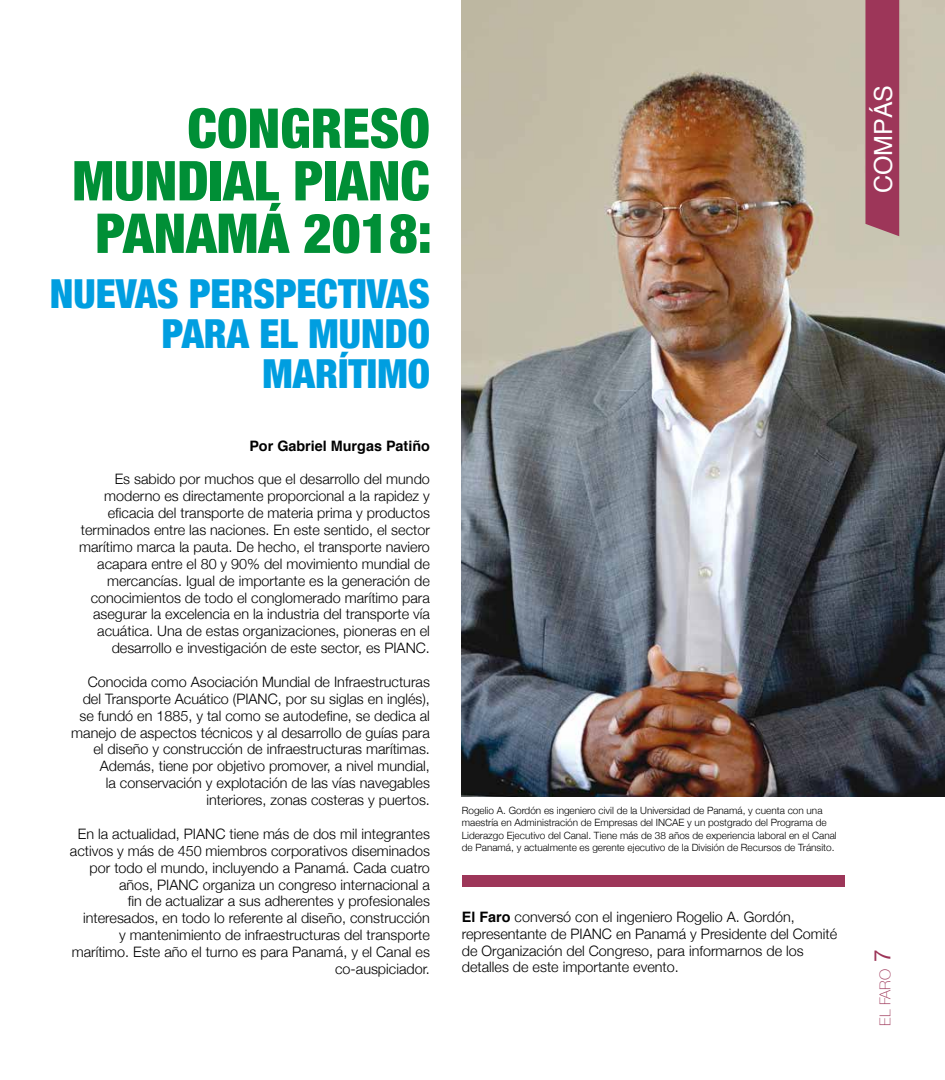
<style>
.page{position:relative;width:945px;height:1080px;background:#fff}
.page>*{position:absolute;margin:0;border:0;box-sizing:border-box;transform-origin:0 0}
.t1{font:900 condensed 55px/52.5px "Helvetica Neue";color:#008f36;text-align:right}
.t2{font:900 condensed 40px/40px "Helvetica Neue";color:#009ee0;text-align:right}
.t3{font:25px "Helvetica";color:#fff}
.t4{font:100 15px "Helvetica Neue";color:#9d3659}
.t5{font:300 14.38px/16.9px "Helvetica Neue";color:#000;text-align:right}
.t6{font:700 14.38px "Helvetica";color:#000}
.t7{font:300 10px/12.5px "Helvetica Neue";color:#000}
.s1{font-family:"Helvetica";font-weight:700}
.s2{font-weight:400;font-size:22.5px}
</style>
<div class="page">
<img style="left:462px;top:1px;width:483px;height:796px">
<div style="left:462px;top:876px;width:382px;height:11px;background:#9d3659"></div>
<svg style="left:865px;top:0;width:34px;height:236px;background:#9f3d5d"></svg>
<h1 class="t1" style="left:72px;top:99px;width:361px">CONGRESO<br>MUNDIAL PIANC<br>PANAMÁ 2018:</h1>
<h2 class="t2" style="left:50px;top:271px;width:382px">NUEVAS PERSPECTIVAS<br>PARA EL MUNDO<br>MARÍTIMO</h2>
<p class="t6" style="left:249px;top:434px;width:182px">Por Gabriel Murgas Patiño</p>
<p class="t5" style="left:79px;top:470px;width:352px">Es sabido por muchos que el desarrollo del mundo moderno es directamente proporcional a la rapidez y eficacia del transporte de materia prima y productos terminados entre las naciones. En este sentido, el sector marítimo marca la pauta. De hecho, el transporte naviero acapara entre el 80 y 90% del movimiento mundial de mercancías. Igual de importante es la generación de conocimientos de todo el conglomerado marítimo para asegurar la excelencia en la industria del transporte vía acuática. Una de estas organizaciones, pioneras en el desarrollo e investigación de este sector, es PIANC.</p>
<p class="t5" style="left:71px;top:672px;width:360px">Conocida como Asociación Mundial de Infraestructuras del Transporte Acuático (PIANC, por su siglas en inglés), se fundó en 1885, y tal como se autodefine, se dedica al manejo de aspectos técnicos y al desarrollo de guías para el diseño y construcción de infraestructuras marítimas.<br>Además, tiene por objetivo promover, a nivel mundial,<br>la conservación y explotación de las vías navegables interiores, zonas costeras y puertos.</p>
<p class="t5" style="left:70px;top:824px;width:362px">En la actualidad, PIANC tiene más de dos mil integrantes activos y más de 450 miembros corporativos diseminados por todo el mundo, incluyendo a Panamá. Cada cuatro años, PIANC organiza un congreso internacional a<br>fin de actualizar a sus adherentes y profesionales interesados, en todo lo referente al diseño, construcción<br>y mantenimiento de infraestructuras del transporte marítimo. Este año el turno es para Panamá, y el Canal es co-auspiciador.</p>
<h3 class="t3" style="left:864px;top:193px;width:110px;rotate:-90deg">COMPÁS</h3>
<p class="t7" style="left:462px;top:803px;width:377px">Rogelio A. Gordón es ingeniero civil de la Universidad de Panamá, y cuenta con una maestría en Administración de Empresas del INCAE y un postgrado del Programa de Liderazgo Ejecutivo del Canal. Tiene más de 38 años de experiencia laboral en el Canal de Panamá, y actualmente es gerente ejecutivo de la División de Recursos de Tránsito.</p>
<p class="t5" style="left:462px;top:907px;width:377px;text-align:left"><span class="s1">El Faro</span> conversó con el ingeniero Rogelio A. Gordón, representante de PIANC en Panamá y Presidente del Comité de Organización del Congreso, para informarnos de los detalles de este importante evento.</p>
<p class="t4" style="left:874px;top:1026px;width:77px;rotate:-90deg">EL FARO <span class="s2">7</span></p>
</div>
